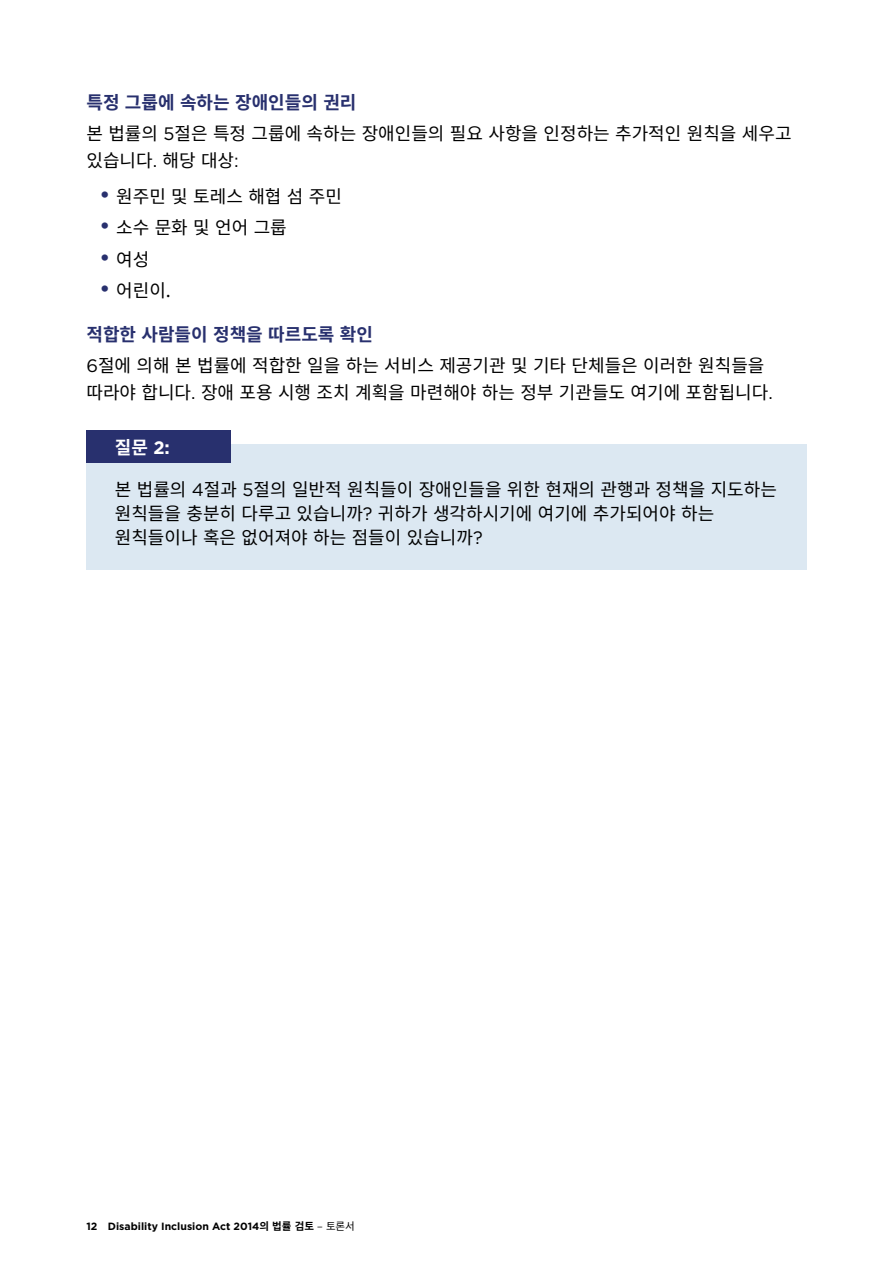
<style>
.page{position:relative;width:893px;height:1263px;background:#fff}
.page>*{position:absolute;margin:0;border:0;box-sizing:border-box;transform-origin:0 0}
.t1{font:18px/27px "Noto Sans CJ Kkr";color:#000}
.t2{font:700 18px "Noto Sans CJ Kkr";color:#28306e}
.t3{font:700 18px "Noto Sans CJ Kkr";color:#fff}
.t4{font:700 10.5px "Gotham HTF";color:#000}
.s1{font-family:"Gotham HTF"}
.s2{font-family:"Gotham HTF";font-size:24px;color:#28306e}
.s3{font-family:"Noto Sans CJ Kkr"}
.s4{font-family:"Noto Sans CJ Kkr";font-weight:400}
</style>
<div class="page">
<div style="left:86px;top:444px;width:721px;height:126px;background:#dce8f2"></div>
<div style="left:86px;top:430px;width:145px;height:32px;background:#28306e"></div>
<p class="t2" style="left:86px;top:92px;width:271px">특정 그룹에 속하는 장애인들의 권리</p>
<p class="t1" style="left:86px;top:121px;width:707px">본 법률의 <span class="s1">5</span>절은 특정 그룹에 속하는 장애인들의 필요 사항을 인정하는 추가적인 원칙을 세우고 있습니다<span class="s1">.</span> 해당 대상<span class="s1">:</span></p>
<p class="t1" style="left:99px;top:183px;width:244px"><span class="s2">•</span> 원주민 및 토레스 해협 섬 주민</p>
<p class="t1" style="left:99px;top:215px;width:189px"><span class="s2">•</span> 소수 문화 및 언어 그룹</p>
<p class="t1" style="left:99px;top:246px;width:52px"><span class="s2">•</span> 여성</p>
<p class="t1" style="left:99px;top:277px;width:73px"><span class="s2">•</span> 어린이.</p>
<p class="t2" style="left:86px;top:324px;width:288px">적합한 사람들이 정책을 따르도록 확인</p>
<p class="t1" style="left:86px;top:352px;width:688px"><span class="s1">6</span>절에 의해 본 법률에 적합한 일을 하는 서비스 제공기관 및 기타 단체들은 이러한 원칙들을 따라야 합니다<span class="s1">.</span> 장애 포용 시행 조치 계획을 마련해야 하는 정부 기관들도 여기에 포함됩니다<span class="s1">.</span></p>
<p class="t3" style="left:115px;top:437px;width:57px">질문 <span class="s1">2:</span></p>
<p class="t1" style="left:115px;top:478px;width:664px;line-height:24px">본 법률의 <span class="s1">4</span>절과 <span class="s1">5</span>절의 일반적 원칙들이 장애인들을 위한 현재의 관행과 정책을 지도하는 원칙들을 충분히 다루고 있습니까<span class="s1">?</span> 귀하가 생각하시기에 여기에 추가되어야 하는 원칙들이나 혹은 없어져야 하는 점들이 있습니까<span class="s1">?</span></p>
<p class="t4" style="left:86px;top:1220px;width:270px">12 Disability Inclusion Act 2014 <span class="s3">의 법률 검토</span> <span class="s4">– 토론서</span></p>
</div>
